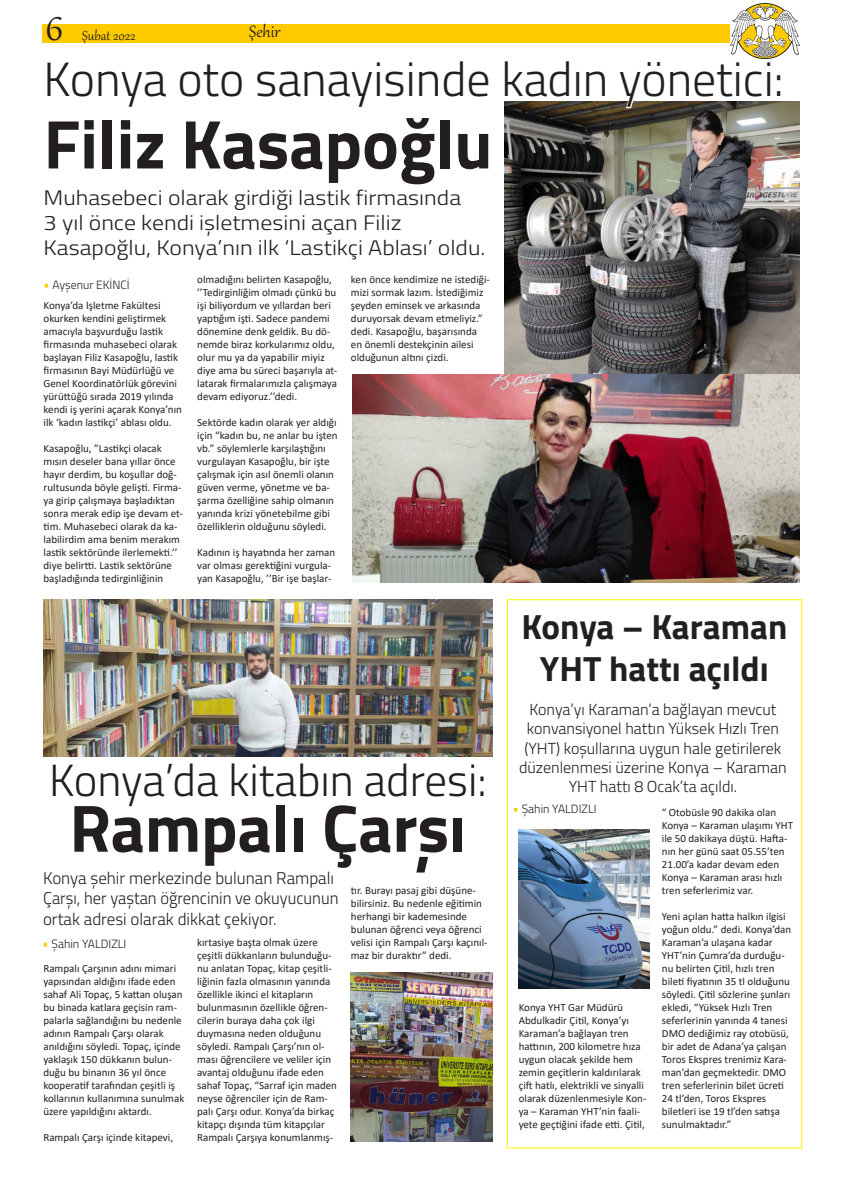
<style>
.page{position:relative;width:842px;height:1191px;background:#fff}
.page>*{position:absolute;margin:0;border:0;box-sizing:border-box;transform-origin:0 0}
.t1{font:700 69px "Titillium Web";color:#231f20}
.t2{font:700 67px "Titillium Web";color:#231f20}
.t3{font:300 48px "Titillium Web";color:#231f20}
.t4{font:300 45px "Titillium Web";color:#231f20}
.t5{font:44px "Gabriola";color:#231f20}
.t6{font:700 35px/42px "Titillium Web";color:#231f20;text-align:center}
.t7{font:300 21px/25.2px "Titillium Web";color:#231f20;scale:1.13 1}
.t8{font:20px "Gabriola";color:#231f20}
.t9{font:300 17px/20.4px "Titillium Web";color:#231f20}
.t10{font:300 16px/19.2px "Titillium Web";color:#231f20;text-align:center}
.t11{font:16px "Gabriola";color:#231f20}
.t12{font:300 12px "Titillium Web";color:#231f20}
.t13{font:11px/13px "Calibri";color:#231f20}
.s1{color:#fff}
.s2{font-size:13px;color:#ffcb00}
</style>
<div class="page">
<img style="left:730px;top:4px;width:69px;height:55px">
<div style="left:43px;top:25px;width:687px;height:18px;background:#ffcb00"></div>
<img style="left:505px;top:102px;width:294px;height:272px">
<img style="left:519px;top:829px;width:131px;height:159px">
<div style="left:507px;top:599px;width:295px;height:549px;border:1px solid #fff101"></div>
<img style="left:43px;top:599px;width:449px;height:157px">
<img style="left:351px;top:972px;width:141px;height:169px">
<img style="left:352px;top:374px;width:447px;height:208px">
<p class="t5" style="left:46px;top:-1px;width:19px">6</p>
<p class="t11" style="left:82px;top:25px;width:55px">Şubat 2022</p>
<p class="t8" style="left:249px;top:19px;width:33px">Şehir</p>
<p class="t3" style="left:44px;top:45px;width:742px">Konya oto sanayisinde kadın <span class="s1">y</span>önetici:</p>
<p class="t1" style="left:44px;top:92px;width:450px">Filiz Kasapoğlu</p>
<p class="t7" style="left:44px;top:184px;width:392px">Muhasebeci olarak girdiği lastik firmasında<br>3 yıl önce kendi işletmesini açan Filiz<br>Kasapoğlu, Konya’nın ilk ‘Lastikçi Ablası’ oldu.</p>
<p class="t12" style="left:43px;top:276px;width:88px"><span class="s2">•</span> Ayşenur EKİNCİ</p>
<p class="t13" style="left:44px;top:299px;width:140px">Konya’da İşletme Fakültesi okurken kendini geliştirmek amacıyla başvurduğu lastik firmasında muhasebeci olarak başlayan Filiz Kasapoğlu, lastik firmasının Bayi Müdürlüğü ve<br>Genel Koordinatörlük görevini yürüttüğü sırada 2019 yılında kendi iş yerini açarak Konya’nın ilk ‘kadın lastikçi’ ablası oldu.</p>
<p class="t13" style="left:44px;top:442px;width:141px">Kasapoğlu, ”Lastikçi olacak mısın deseler bana yıllar önce hayır derdim, bu koşullar doğ&shy;rultusunda böyle gelişti. Firma&shy;ya girip çalışmaya başladıktan sonra merak edip işe devam et&shy;tim. Muhasebeci olarak da ka&shy;labilirdim ama benim merakım lastik sektöründe ilerlemekti.’’ diye belirtti. Lastik sektörüne başladığında tedirginliğinin</p>
<p class="t13" style="left:197px;top:273px;width:141px">olmadığını belirten Kasapoğlu, ’’Tedirginliğim olmadı çünkü bu işi biliyordum ve yıllardan beri yaptığım işti. Sadece pandemi dönemine denk geldik. Bu dö&shy;nemde biraz korkularımız oldu, olur mu ya da yapabilir miyiz diye ama bu süreci başarıyla at&shy;latarak firmalarımızla çalışmaya devam ediyoruz.’’dedi.</p>
<p class="t13" style="left:197px;top:416px;width:142px">Sektörde kadın olarak yer aldığı için “kadın bu, ne anlar bu işten vb.” söylemlerle karşılaştığını vurgulayan Kasapoğlu, bir işte çalışmak için asıl önemli olanın güven verme, yönetme ve ba&shy;şarma özelliğine sahip olmanın yanında krizi yönetebilme gibi özelliklerin olduğunu söyledi.</p>
<p class="t13" style="left:197px;top:546px;width:140px">Kadının iş hayatında her zaman var olması gerektiğini vurgula&shy;yan Kasapoğlu, ’’Bir işe başlar-</p>
<p class="t13" style="left:351px;top:273px;width:141px">ken önce kendimize ne istediği&shy;mizi sormak lazım. İstediğimiz şeyden eminsek ve arkasında duruyorsak devam etmeliyiz.” dedi. Kasapoğlu, başarısında en önemli destekçinin ailesi olduğunun altını çizdi.</p>
<p class="t4" style="left:49px;top:747px;width:439px">Konya’da kitabın adresi:</p>
<p class="t2" style="left:69px;top:777px;width:398px">Rampalı Çarşı</p>
<p class="t9" style="left:43px;top:867px;width:297px">Konya şehir merkezinde bulunan Rampalı<br>Çarşı, her yaştan öğrencinin ve okuyucunun ortak adresi olarak dikkat çekiyor.</p>
<p class="t13" style="left:351px;top:884px;width:138px">tır. Burayı pasaj gibi düşüne&shy;bilirsiniz. Bu nedenle eğitimin herhangi bir kademesinde bulunan öğrenci veya öğrenci velisi için Rampalı Çarşı kaçınıl&shy;maz bir duraktır” dedi.</p>
<p class="t13" style="left:197px;top:936px;width:141px">kırtasiye başta olmak üzere çeşitli dükkanların bulunduğu&shy;nu anlatan Topaç, kitap çeşitli&shy;liğinin fazla olmasının yanında özellikle ikinci el kitapların bulunmasının özellikle öğren&shy;cilerin buraya daha çok ilgi duymasına neden olduğunu söyledi. Rampalı Çarşı’nın ol&shy;ması öğrencilere ve veliler için avantaj olduğunu ifade eden sahaf Topaç, “Sarraf için maden neyse öğrenciler için de Ram&shy;palı Çarşı odur. Konya’da birkaç kitapçı dışında tüm kitapçılar<br>Rampalı Çarşıya konumlanmış-</p>
<p class="t12" style="left:43px;top:935px;width:85px"><span class="s2">•</span> Şahin YALDIZLI</p>
<p class="t13" style="left:43px;top:962px;width:142px">Rampalı Çarşının adını mimari yapısından aldığını ifade eden sahaf Ali Topaç, 5 kattan oluşan bu binada katlara geçisin ram&shy;palarla sağlandığını bu nedenle adının Rampalı Çarşı olarak anıldığını söyledi. Topaç, içinde yaklaşık 150 dükkanın bulun&shy;duğu bu binanın 36 yıl önce kooperatif tarafından çeşitli iş kollarının kullanımına sunulmak üzere yapıldığını aktardı.</p>
<p class="t13" style="left:43px;top:1131px;width:131px">Rampalı Çarşı içinde kitapevi,</p>
<p class="t6" style="left:521px;top:604px;width:267px">Konya – Karaman<br>YHT hattı açıldı</p>
<p class="t10" style="left:519px;top:699px;width:269px">Konya’yı Karaman’a bağlayan mevcut konvansiyonel hattın Yüksek Hızlı Tren (YHT) koşullarına uygun hale getirilerek düzenlenmesi üzerine Konya – Karaman</p>
<p class="t10" style="left:569px;top:776px;width:170px">YHT hattı 8 Ocak’ta açıldı.</p>
<p class="t12" style="left:513px;top:800px;width:85px"><span class="s2">•</span> Şahin YALDIZLI</p>
<p class="t13" style="left:519px;top:1001px;width:129px">Konya YHT Gar Müdürü<br>Abdulkadir Çitil, Konya’yı<br>Karaman’a bağlayan tren hattının, 200 kilometre hıza uygun olacak şekilde hem zemin geçitlerin kaldırılarak çift hatlı, elektrikli ve sinyalli olarak düzenlenmesiyle Kon&shy;ya – Karaman YHT’nin faali&shy;yete geçtiğini ifade etti. Çitil,</p>
<p class="t13" style="left:662px;top:806px;width:133px">“ Otobüsle 90 dakika olan<br>Konya – Karaman ulaşımı YHT ile 50 dakikaya düştü. Hafta&shy;nın her günü saat 05.55’ten<br>21.00’a kadar devam eden<br>Konya – Karaman arası hızlı tren seferlerimiz var.</p>
<p class="t13" style="left:662px;top:910px;width:131px">Yeni açılan hatta halkın ilgisi yoğun oldu.” dedi. Konya’dan<br>Karaman’a ulaşana kadar<br>YHT’nin Çumra’da durduğu&shy;nu belirten Çitil, hızlı tren bileti fiyatının 35 tl olduğunu söyledi. Çitil sözlerine şunları ekledi, “Yüksek Hızlı Tren seferlerinin yanında 4 tanesi<br>DMO dediğimiz ray otobüsü, bir adet de Adana’ya çalışan<br>Toros Ekspres trenimiz Kara&shy;man’dan geçmektedir. DMO tren seferlerinin bilet ücreti<br>24 tl’den, Toros Ekspres biletleri ise 19 tl’den satışa sunulmaktadır.”</p>
</div>
